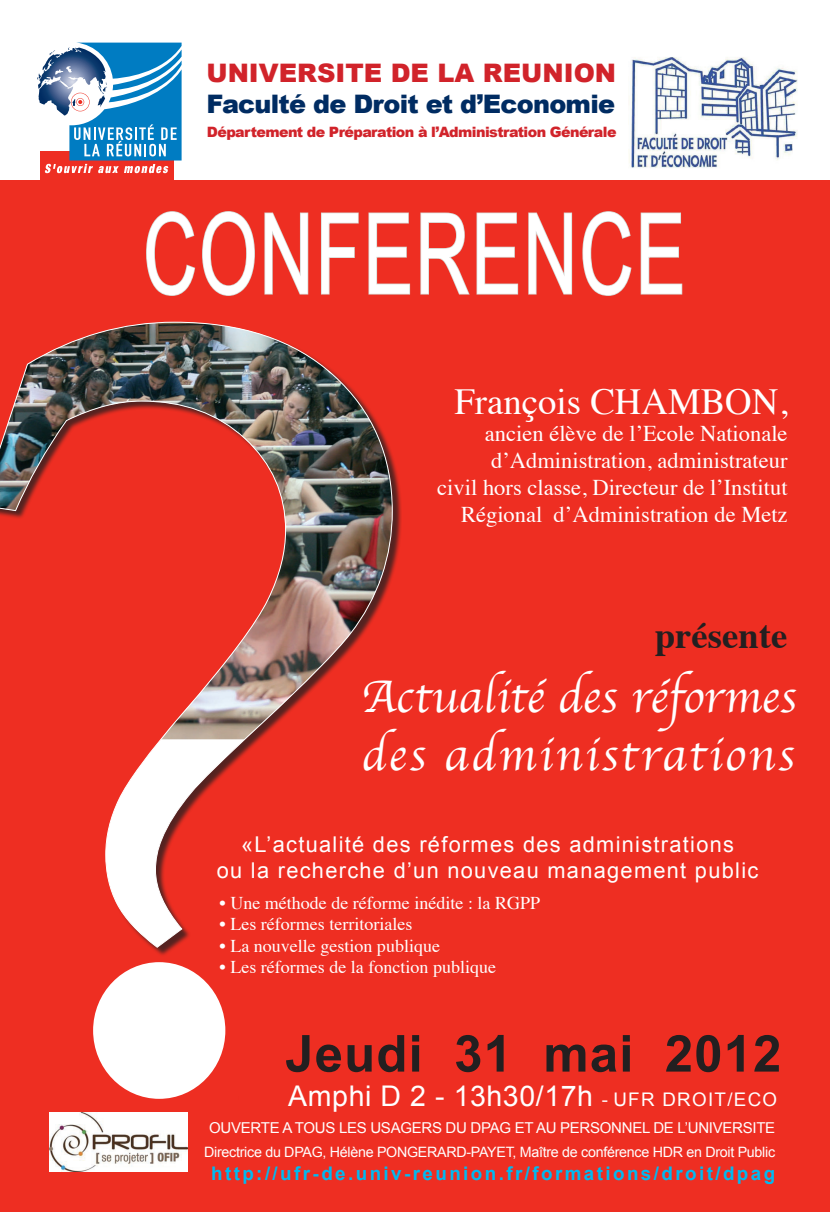
<style>
.page{position:relative;width:830px;height:1212px;background:#fff}
.page>*{position:absolute;margin:0;border:0;box-sizing:border-box;transform-origin:0 0}
.t1{font:112.5px "Arial";letter-spacing:.025em;color:#fff;scale:.67 1}
.t2{font:700 51px "Arial";letter-spacing:.02em;color:#231f20}
.t3{font:48px/57.6px "Apple Chancery";color:#fff}
.t4{font:36.75px "Times";color:#fff}
.t5{font:700 36.75px "Times";color:#231f20}
.t6{font:28.5px "Arial";letter-spacing:.02em;color:#fff}
.t7{font:900 25.5px "Arial";letter-spacing:-.03em;color:#002c62}
.t8{font:900 25.5px "Arial";color:#d1232a}
.t9{font:22.5px/27px "Times";color:#fff;text-align:right}
.t10{font:21.75px/26.1px "Arial";letter-spacing:.06em;color:#fff;text-align:center}
.t11{font:700 18.75px "Arial";letter-spacing:.13em;color:#00baf1}
.t12{font:18px "Times";color:#fff}
.t13{font:15px "Arial";letter-spacing:-.02em;color:#fff}
.t14{font:14.25px "Arial";letter-spacing:-.02em;color:#fff}
.t15{font:900 14.25px "Arial";letter-spacing:-.04em;color:#d1232a}
.s1{font-size:18.75px}
</style>
<div class="page">
<div style="left:0;top:180px;width:829px;height:1032px;background:#ee2e22"></div>
<img style="left:629px;top:57px;width:169px;height:111px">
<svg style="left:29px;top:42px;width:84px;height:84px"></svg>
<div style="left:40px;top:151px;width:133px;height:28px;background:#ee2e22"></div>
<svg style="left:42px;top:43px;width:139px;height:130px"></svg>
<svg style="left:146px;top:211px;width:109px;height:85px"></svg>
<svg style="left:264px;top:212px;width:45px;height:83px"></svg>
<svg style="left:321px;top:212px;width:38px;height:83px"></svg>
<svg style="left:368px;top:212px;width:42px;height:83px"></svg>
<svg style="left:420px;top:212px;width:98px;height:83px"></svg>
<svg style="left:528px;top:212px;width:44px;height:83px"></svg>
<svg style="left:582px;top:211px;width:50px;height:85px"></svg>
<svg style="left:640px;top:212px;width:42px;height:83px"></svg>
<div style="left:0;top:323px;width:401px;height:844px;background:#231f20;opacity:.75"></div>
<img style="left:0;top:321px;width:393px;height:837px">
<div style="left:68px;top:1027px;width:170px;height:171px;background:#ee2e22"></div>
<div style="left:93px;top:962px;width:132px;height:137px;background:#fff;border-radius:50%"></div>
<img style="left:49px;top:1113px;width:138px;height:58px">
<p class="t8" style="left:206px;top:54px;width:411px">UNIVERSITE DE LA REUNION</p>
<p class="t7" style="left:206px;top:85px;width:410px">Faculté de Droit et d’Economie</p>
<p class="t15" style="left:207px;top:122px;width:411px">Département de Préparation à l’Administration Générale</p>
<h1 class="t1" style="left:143px;top:181px;width:810px">CONFERENCE</h1>
<h3 class="t4" style="left:454px;top:367px;width:334px">François CHAMBON,</h3>
<p class="t9" style="left:437px;top:418px;width:351px">ancien élève de l’Ecole Nationale d’Administration, administrateur<br>civil hors classe, Directeur de l’Institut Régional d’Administration de Metz</p>
<h3 class="t5" style="left:654px;top:601px;width:134px">présente</h3>
<h3 class="t3" style="left:361px;top:668px;width:436px">Actualité des réformes des administrations</h3>
<p class="t10" style="left:217px;top:831px;width:543px">«L’actualité des réformes des administrations<br>ou la recherche d’un nouveau management public</p>
<p class="t12" style="left:219px;top:886px;width:322px">• Une méthode de réforme inédite : la RGPP</p>
<p class="t12" style="left:219px;top:907px;width:194px">• Les réformes territoriales</p>
<p class="t12" style="left:219px;top:929px;width:222px">• La nouvelle gestion publique</p>
<p class="t12" style="left:219px;top:950px;width:278px">• Les réformes de la fonction publique</p>
<h2 class="t2" style="left:285px;top:1020px;width:497px">Jeudi 31 mai 2012</h2>
<p class="t6" style="left:288px;top:1078px;width:490px">Amphi D 2 - 13h30/17h <span class="s1">- UFR DROIT/ECO</span></p>
<p class="t13" style="left:209px;top:1118px;width:567px">OUVERTE A TOUS LES USAGERS DU DPAG ET AU PERSONNEL DE L’UNIVERSITE</p>
<p class="t14" style="left:204px;top:1143px;width:572px">Directrice du DPAG, Hélène PONGERARD-PAYET, Maître de conférence HDR en Droit Public</p>
<p class="t11" style="left:211px;top:1161px;width:565px">http://ufr-de.univ-reunion.fr/formations/droit/dpag</p>
</div>
